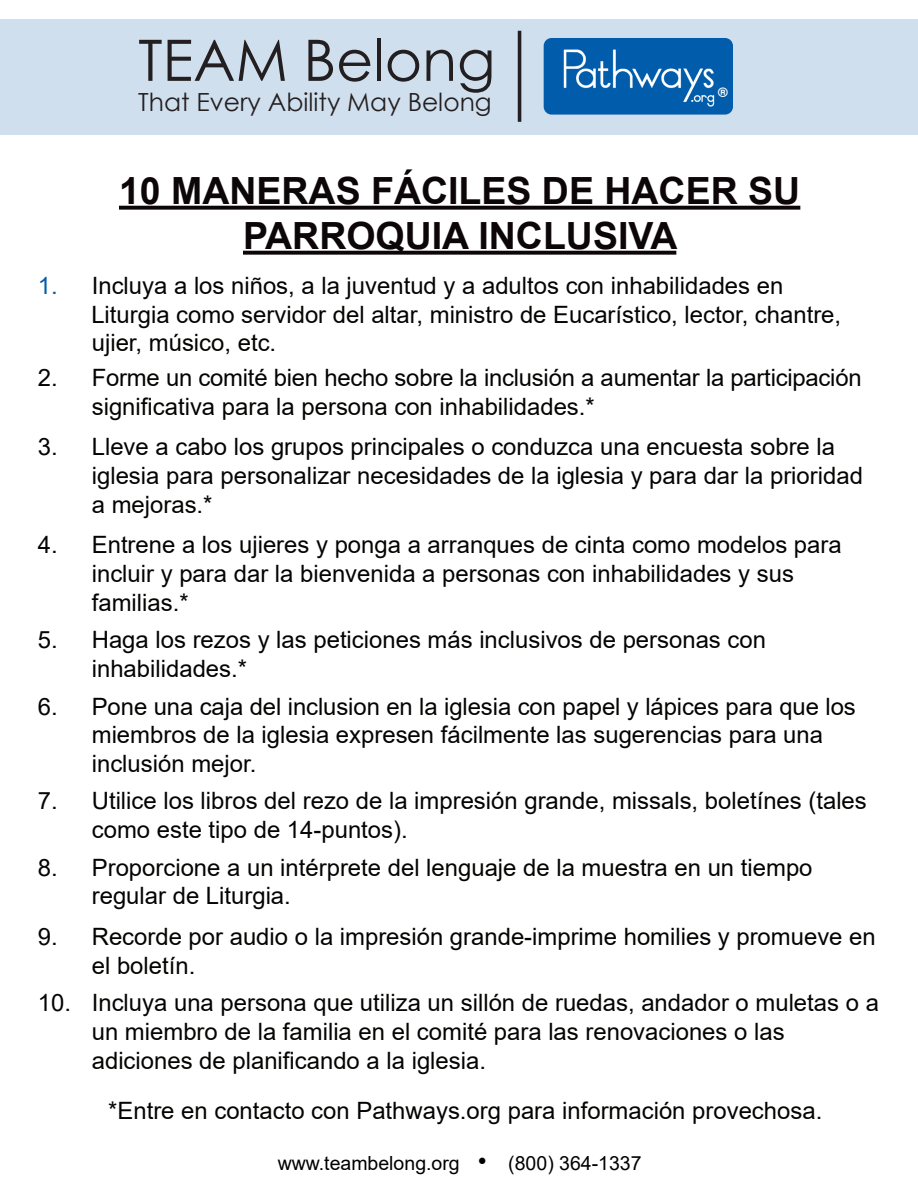
<style>
.page{position:relative;width:918px;height:1188px;background:#fff}
.page>*{position:absolute;margin:0;border:0;box-sizing:border-box;transform-origin:0 0}
.t1{font:57.15px "Century Gothic";color:#231f20}
.t2{font:700 37.5px "Arial";color:#0d0608}
.t3{font:25.05px "Century Gothic";color:#231f20}
.t4{font:23.85px/28.7px "Arial";color:#040503}
.t5{font:19.5px "Arial";color:#000}
.t6{font:700 13.05px "Century Gothic";color:#fff}
.s1{color:#015dab}
.s2{font-size:25.5px}
</style>
<div class="page">
<svg style="left:119px;top:206px;width:681px;height:4px;background:#221c1e"></svg>
<svg style="left:243px;top:251px;width:433px;height:4px;background:#221c1e"></svg>
<div style="left:0;top:20px;width:918px;height:115px;background:#d0dfee"></div>
<hr style="left:518px;top:31px;width:3px;height:91px;background:#231f20">
<div style="left:544px;top:38px;width:189px;height:77px;background:#015dab;border-radius:8px"></div>
<img style="left:563px;top:49px;width:152px;height:57px">
<p class="t1" style="left:138px;top:20px;width:359px">TEAM Belong</p>
<p class="t3" style="left:138px;top:85px;width:355px">That Every Ability May Belong</p>
<p class="t6" style="left:718px;top:82px;width:11px">®</p>
<p class="t2" style="left:119px;top:164px;width:683px">10 MANERAS FÁCILES DE HACER SU</p>
<p class="t2" style="left:243px;top:209px;width:436px">PARROQUIA INCLUSIVA</p>
<p class="t4" style="left:91px;top:271px;width:751px;text-indent:-54px"><span class="s1">1.</span> Incluya a los niños, a la juventud y a adultos con inhabilidades en<br>Liturgia como servidor del altar, ministro de Eucarístico, lector, chantre, ujier, músico, etc.</p>
<p class="t4" style="left:92px;top:363px;width:771px;text-indent:-54px">2. Forme un comité bien hecho sobre la inclusión a aumentar la participación significativa para la persona con inhabilidades.*</p>
<p class="t4" style="left:92px;top:432px;width:773px;text-indent:-54px">3. Lleve a cabo los grupos principales o conduzca una encuesta sobre la iglesia para personalizar necesidades de la iglesia y para dar la prioridad a mejoras.*</p>
<p class="t4" style="left:92px;top:530px;width:751px;text-indent:-54px">4. Entrene a los ujieres y ponga a arranques de cinta como modelos para incluir y para dar la bienvenida a personas con inhabilidades y sus familias.*</p>
<p class="t4" style="left:92px;top:625px;width:676px;text-indent:-54px">5. Haga los rezos y las peticiones más inclusivos de personas con inhabilidades.*</p>
<p class="t4" style="left:92px;top:692px;width:766px;text-indent:-54px">6. Pone una caja del inclusion en la iglesia con papel y lápices para que los miembros de la iglesia expresen fácilmente las sugerencias para una inclusión mejor.</p>
<p class="t4" style="left:92px;top:787px;width:777px;text-indent:-54px">7. Utilice los libros del rezo de la impresión grande, missals, boletínes (tales como este tipo de 14-puntos).</p>
<p class="t4" style="left:92px;top:853px;width:722px;text-indent:-54px">8. Proporcione a un intérprete del lenguaje de la muestra en un tiempo regular de Liturgia.</p>
<p class="t4" style="left:92px;top:922px;width:785px;text-indent:-54px">9. Recorde por audio o la impresión grande-imprime homilies y promueve en el boletín.</p>
<p class="t4" style="left:92px;top:989px;width:789px;text-indent:-54px">10. Incluya una persona que utiliza un sillón de ruedas, andador o muletas o a un miembro de la familia en el comité para las renovaciones o las adiciones de planificando a la iglesia.</p>
<p class="t4" style="left:108px;top:1096px;width:716px">*Entre en contacto con Pathways.org para información provechosa.</p>
<p class="t5" style="left:278px;top:1150px;width:365px">www.teambelong.org <span class="s2">•</span> (800) 364-1337</p>
</div>
